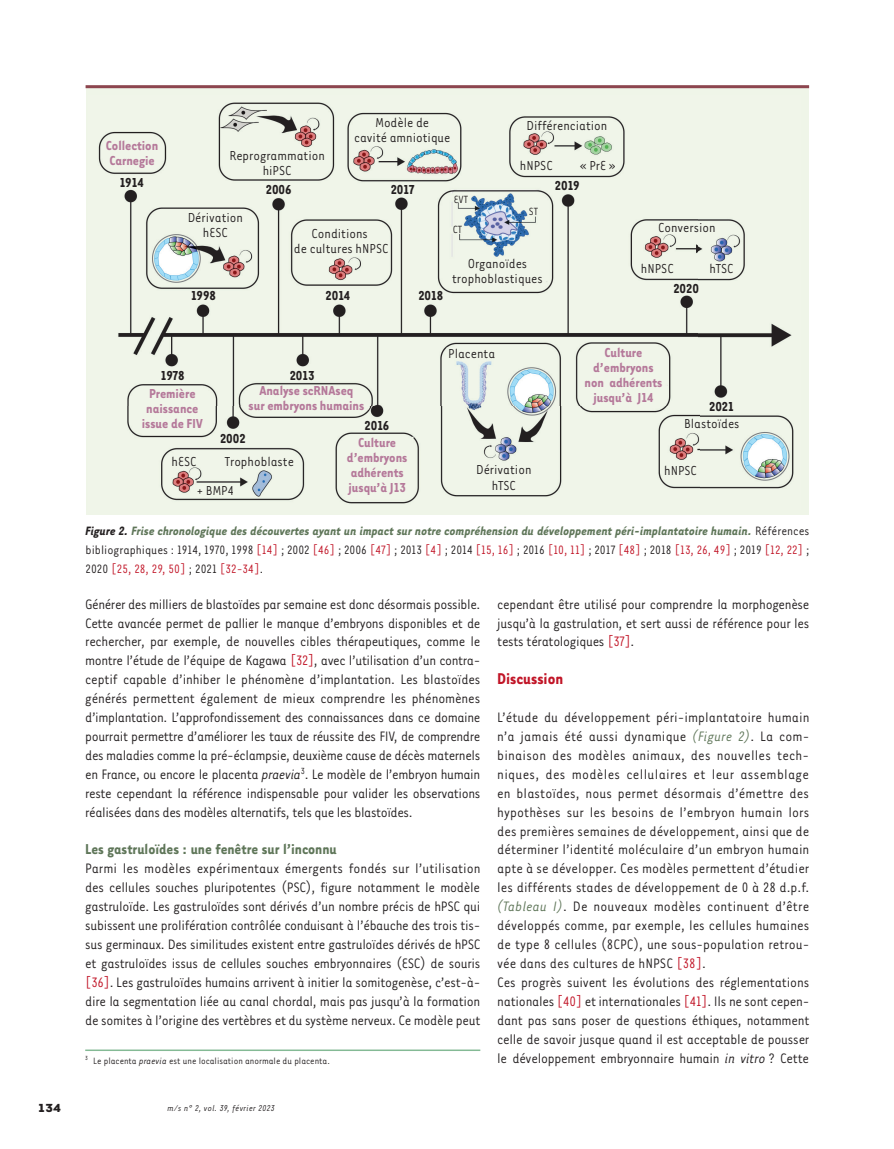
<style>
.page{position:relative;width:894px;height:1149px;background:#fff}
.page>*{position:absolute;margin:0;border:0;box-sizing:border-box;transform-origin:0 0}
.t1{font:700 18px "Tarzana Nar OT";color:#c11527}
.t2{font:700 16.5px "Tarzana Nar OT";color:#5f7659}
.t3{font:15.75px/18.9px "Tarzana Nar OT";color:#231f20;text-align:justify}
.t4{font:15px/15px "Tarzana Nar OT";color:#231f20;text-align:center}
.t5{font:700 15px/15px "Tarzana Nar OT";color:#b5799a;text-align:center}
.t6{font:700 15px "Tarzana Nar OT";color:#231f20}
.t7{font:italic 700 13.95px/18.9px "Tarzana Nar OT";color:#5f7659;text-align:justify}
.t8{font:700 13.5px "Tarzana Wide OT";color:#231f20}
.t9{font:12px "Tarzana Nar OT";color:#231f20}
.t10{font:10.5px "Tarzana Nar OT";color:#231f20}
.t11{font:italic 9.75px "Tarzana Nar OT";letter-spacing:.025em;color:#231f20}
.s1{color:#231f20}
.s2{font-weight:400;font-style:normal;color:#231f20}
.s3{font-weight:400;font-style:normal;color:#c11527}
.s4{color:#c11527}
.s5{font-style:italic}
.s6{font-style:italic;color:#5f7659}
</style>
<div class="page">
<hr style="left:85px;top:1049px;width:395px;height:1px;background:#84ba95">
<div style="left:86px;top:85px;width:722px;height:429px;background:#eff5e8"></div>
<img style="left:98px;top:102px;width:696px;height:402px">
<hr style="left:85px;top:85px;width:723px;height:3px;background:#8d454f">
<p class="t5" style="left:106px;top:137px;width:54px;text-align:left">Collection<br>Carnegie</p>
<p class="t6" style="left:120px;top:173px;width:25px">1914</p>
<p class="t4" style="left:229px;top:148px;width:97px">Reprogrammation hiPSC</p>
<p class="t4" style="left:354px;top:114px;width:98px">Modèle de<br>cavité amniotique</p>
<p class="t4" style="left:526px;top:118px;width:82px">Différenciation</p>
<p class="t4" style="left:519px;top:157px;width:34px">hNPSC</p>
<p class="t4" style="left:579px;top:157px;width:38px">« PrE »</p>
<p class="t4" style="left:187px;top:209px;width:57px">Dérivation hESC</p>
<p class="t6" style="left:191px;top:286px;width:26px">1998</p>
<p class="t6" style="left:390px;top:180px;width:25px">2017</p>
<p class="t6" style="left:554px;top:176px;width:26px">2019</p>
<p class="t6" style="left:266px;top:180px;width:27px">2006</p>
<p class="t9" style="left:453px;top:192px;width:16px">EVT</p>
<p class="t9" style="left:452px;top:222px;width:11px">CT</p>
<p class="t9" style="left:528px;top:204px;width:11px">ST</p>
<p class="t4" style="left:294px;top:225px;width:96px">Conditions<br>de cultures hNPSC</p>
<p class="t6" style="left:325px;top:286px;width:26px">2014</p>
<p class="t6" style="left:418px;top:286px;width:26px">2018</p>
<p class="t4" style="left:452px;top:255px;width:92px">Organoïdes trophoblastiques</p>
<p class="t4" style="left:657px;top:219px;width:59px">Conversion</p>
<p class="t4" style="left:640px;top:260px;width:34px">hNPSC</p>
<p class="t4" style="left:709px;top:260px;width:26px">hTSC</p>
<p class="t6" style="left:673px;top:279px;width:27px">2020</p>
<p class="t6" style="left:161px;top:366px;width:25px">1978</p>
<p class="t6" style="left:289px;top:366px;width:26px">2013</p>
<p class="t5" style="left:142px;top:385px;width:63px">Première naissance issue de FIV</p>
<p class="t5" style="left:248px;top:382px;width:117px">Analyse scRNAseq<br>sur embryons humains</p>
<p class="t5" style="left:347px;top:434px;width:62px">Culture d’embryons adhérents jusqu’à J13</p>
<p class="t6" style="left:364px;top:415px;width:26px">2016</p>
<p class="t6" style="left:220px;top:429px;width:27px">2002</p>
<p class="t4" style="left:171px;top:453px;width:26px">hESC</p>
<p class="t4" style="left:197px;top:446px;width:98px;line-height:29.1px;text-align:left;text-indent:28px">Trophoblaste + BMP4</p>
<p class="t4" style="left:448px;top:346px;width:49px">Placenta</p>
<p class="t4" style="left:476px;top:462px;width:57px">Dérivation hTSC</p>
<p class="t5" style="left:584px;top:344px;width:79px">Culture d’embryons non adhérents jusqu’à J14</p>
<p class="t6" style="left:709px;top:396px;width:26px">2021</p>
<p class="t4" style="left:683px;top:415px;width:57px">Blastoïdes</p>
<p class="t4" style="left:664px;top:462px;width:34px">hNPSC</p>
<p class="t7" style="left:85px;top:520px;width:725px"><span class="s1">Figure 2.</span> Frise chronologique des découvertes ayant un impact sur notre compréhension du développement péri-implantatoire humain. <span class="s2">Références bibliographiques : 1914, 1970, 1998</span> <span class="s3">[14]</span> <span class="s2">; 2002</span> <span class="s3">[46]</span> <span class="s2">; 2006</span> <span class="s3">[47]</span> <span class="s2">; 2013</span> <span class="s3">[4]</span> <span class="s2">; 2014</span> <span class="s3">[15, 16]</span> <span class="s2">; 2016</span> <span class="s3">[10, 11]</span> <span class="s2">; 2017</span> <span class="s3">[48]</span> <span class="s2">; 2018</span> <span class="s3">[13, 26, 49]</span> <span class="s2">; 2019</span> <span class="s3">[12, 22]</span> <span class="s2">; 2020</span> <span class="s3">[25, 28, 29, 50]</span> <span class="s2">; 2021</span> <span class="s3">[32-34]</span><span class="s2">.</span></p>
<p class="t3" style="left:85px;top:593px;width:396px">Générer des milliers de blastoïdes par semaine est donc désormais possible.<br>Cette avancée permet de pallier le manque d’embryons disponibles et de rechercher, par exemple, de nouvelles cibles thérapeutiques, comme le montre l’étude de l’équipe de Kagawa <span class="s4">[32]</span>, avec l’utilisation d’un contra&shy;ceptif capable d’inhiber le phénomène d’implantation. Les blastoïdes générés permettent également de mieux comprendre les phénomènes d’implantation. L’approfondissement des connaissances dans ce domaine pourrait permettre d’améliorer les taux de réussite des FIV, de comprendre des maladies comme la pré-éclampsie, deuxième cause de décès maternels en France, ou encore le placenta <span class="s5">praevia</span><sup>3</sup>. Le modèle de l’embryon humain reste cependant la référence indispensable pour valider les observations réalisées dans des modèles alternatifs, tels que les blastoïdes.</p>
<p class="t2" style="left:85px;top:839px;width:253px">Les gastruloïdes : une fenêtre sur l’inconnu</p>
<p class="t3" style="left:85px;top:858px;width:397px">Parmi les modèles expérimentaux émergents fondés sur l’utilisation des cellules souches pluripotentes (PSC), figure notamment le modèle gastruloïde. Les gastruloïdes sont dérivés d’un nombre précis de hPSC qui subissent une prolifération contrôlée conduisant à l’ébauche des trois tis&shy;sus germinaux. Des similitudes existent entre gastruloïdes dérivés de hPSC et gastruloïdes issus de cellules souches embryonnaires (ESC) de souris <span class="s4">[36]</span>. Les gastruloïdes humains arrivent à initier la somitogenèse, c’est-à&shy;dire la segmentation liée au canal chordal, mais pas jusqu’à la formation de somites à l’origine des vertèbres et du système nerveux. Ce modèle peut</p>
<p class="t10" style="left:85px;top:1054px;width:246px"><sup>3</sup> Le placenta <span class="s5">praevia</span> est une localisation anormale du placenta.</p>
<p class="t8" style="left:38px;top:1098px;width:25px">134</p>
<p class="t11" style="left:167px;top:1102px;width:109px">m/s n° 2, vol. 39, février 2023</p>
<p class="t3" style="left:497px;top:593px;width:313px">cependant être utilisé pour comprendre la morphogenèse jusqu’à la gastrulation, et sert aussi de référence pour les tests tératologiques <span class="s4">[37]</span>.</p>
<p class="t1" style="left:497px;top:667px;width:67px">Discussion</p>
<p class="t3" style="left:497px;top:707px;width:313px;text-align:left">L’étude du développement péri-implantatoire humain n’a jamais été aussi dynamique <span class="s6">(Figure 2)</span>. La com&shy;binaison des modèles animaux, des nouvelles tech&shy;niques, des modèles cellulaires et leur assemblage en blastoïdes, nous permet désormais d’émettre des hypothèses sur les besoins de l’embryon humain lors des premières semaines de développement, ainsi que de déterminer l’identité moléculaire d’un embryon humain apte à se développer. Ces modèles permettent d’étudier les différents stades de développement de 0 à 28 d.p.f. <span class="s6">(Tableau I)</span>. De nouveaux modèles continuent d’être développés comme, par exemple, les cellules humaines de type 8 cellules (8CPC), une sous-population retrou&shy;vée dans des cultures de hNPSC <span class="s4">[38]</span>.<br>Ces progrès suivent les évolutions des réglementations nationales <span class="s4">[40]</span> et internationales <span class="s4">[41]</span>. Ils ne sont cepen&shy;dant pas sans poser de questions éthiques, notamment celle de savoir jusque quand il est acceptable de pousser le développement embryonnaire humain <span class="s5">in vitro</span> ? Cette</p>
</div>
